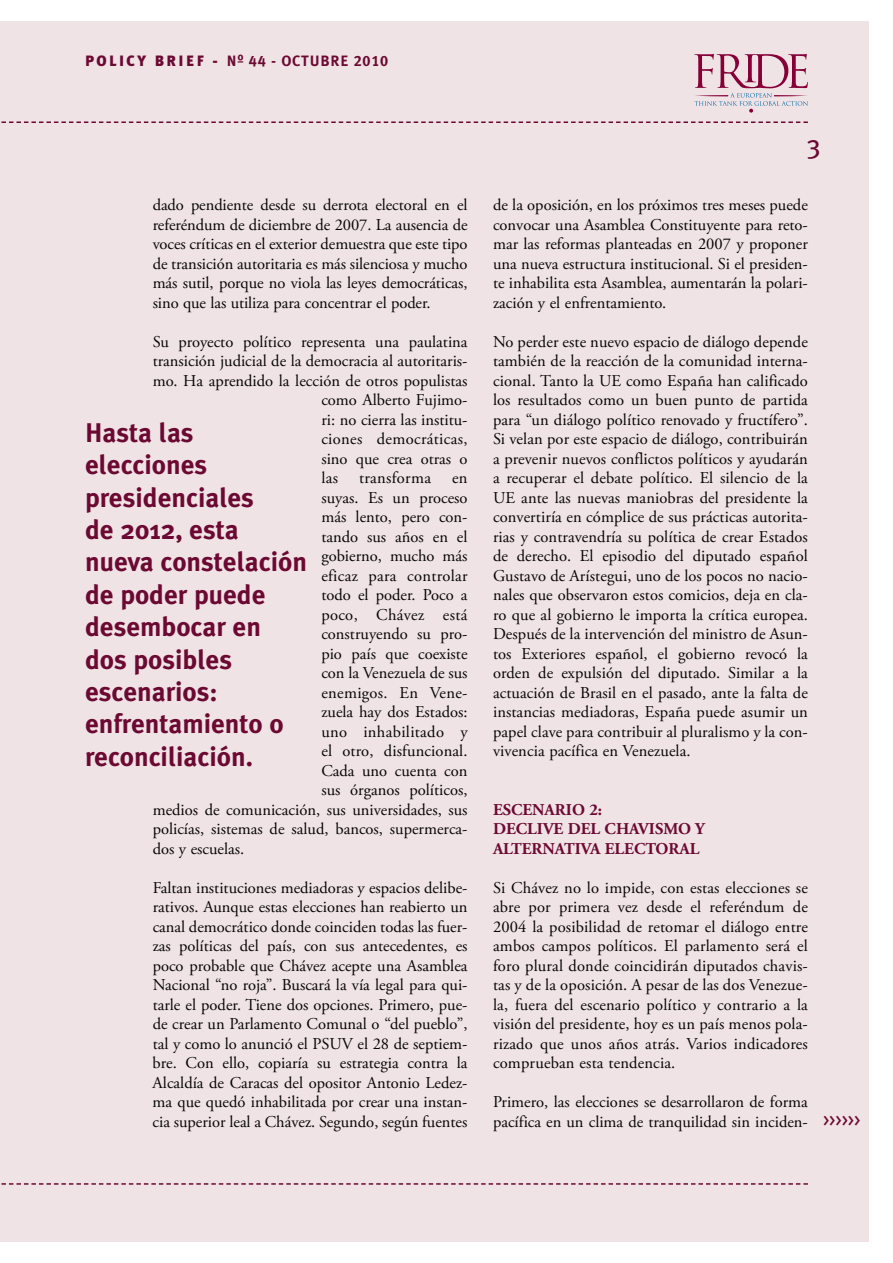
<style>
.page{position:relative;width:893px;height:1263px;background:#fff}
.page>*{position:absolute;margin:0;border:0;box-sizing:border-box;transform-origin:0 0}
.t1{font:700 27px/32.4px "Meta Plus";color:#6c0932}
.t2{font:27px "Meta Plus Book Caps";color:#6c0932}
.t3{font:16.5px/19.5px "Adobe Garamond Pro";color:#070504;text-align:justify}
.t4{font:16.5px "Adobe Garamond Pro";letter-spacing:.02em;color:#070504}
.t5{font:700 16.5px/19.5px "Adobe Garamond Pro";color:#6c0932}
.t6{font:15px "Meta Plus Bold Caps";letter-spacing:.055em;color:#6c0932}
.s1{font-family:"Meta Plus";font-weight:900}
.s2{font-family:"Meta Plus Book Caps";font-size:18px;color:#6c0932}
</style>
<div class="page">
<div style="left:0;top:22px;width:869px;height:1220px;background:#efe3e5"></div>
<svg style="left:1px;top:121px;width:807px;height:2px"></svg>
<svg style="left:1px;top:1183px;width:807px;height:2px"></svg>
<svg style="left:694px;top:54px;width:114px;height:58px"></svg>
<p class="t6" style="left:85px;top:52px;width:305px"><span class="s1">POLICY BRIEF -</span> Nº 44 - OCTUBRE 2010</p>
<p class="t3" style="left:153px;top:196px;width:316px">dado pendiente desde su derrota electoral en el referéndum de diciembre de 2007. La ausencia de voces críticas en el exterior demuestra que este tipo de transición autoritaria es más silenciosa y mucho más sutil, porque no viola las leyes democráticas, sino que las utiliza para concentrar el poder.</p>
<p class="t3" style="left:153px;top:333px;width:316px">Su proyecto político representa una paulatina</p>
<p class="t3" style="left:153px;top:352px;width:316px">transición judicial de la democracia al autoritaris-</p>
<p class="t3" style="left:153px;top:372px;width:316px">mo. Ha aprendido la lección de otros populistas</p>
<p class="t3" style="left:321px;top:391px;width:148px">como Alberto Fujimo-</p>
<p class="t3" style="left:321px;top:411px;width:148px">ri: no cierra las institu-</p>
<p class="t4" style="left:321px;top:432px;width:148px">ciones democráticas,</p>
<p class="t3" style="left:321px;top:450px;width:148px">sino que crea otras o</p>
<p class="t3" style="left:321px;top:469px;width:18px">las</p>
<p class="t4" style="left:359px;top:471px;width:74px">transforma</p>
<p class="t3" style="left:452px;top:469px;width:17px">en</p>
<p class="t3" style="left:321px;top:489px;width:148px">suyas. Es un proceso</p>
<p class="t3" style="left:321px;top:508px;width:148px">más lento, pero con-</p>
<p class="t3" style="left:321px;top:528px;width:148px">tando sus años en el</p>
<p class="t3" style="left:321px;top:547px;width:148px">gobierno, mucho más</p>
<p class="t4" style="left:321px;top:569px;width:148px">eficaz para controlar</p>
<p class="t3" style="left:321px;top:586px;width:148px">todo el poder. Poco a</p>
<p class="t4" style="left:321px;top:608px;width:148px">poco, Chávez está</p>
<p class="t3" style="left:321px;top:625px;width:148px">construyendo su pro-</p>
<p class="t3" style="left:321px;top:645px;width:148px">pio país que coexiste</p>
<p class="t3" style="left:321px;top:664px;width:148px">con la Venezuela de sus</p>
<p class="t4" style="left:321px;top:686px;width:148px">enemigos. En Vene-</p>
<p class="t3" style="left:321px;top:703px;width:148px">zuela hay dos Estados:</p>
<p class="t4" style="left:321px;top:725px;width:148px">uno inhabilitado y</p>
<p class="t3" style="left:321px;top:742px;width:148px">el otro, disfuncional.</p>
<p class="t3" style="left:321px;top:762px;width:148px">Cada uno cuenta con</p>
<p class="t3" style="left:321px;top:781px;width:148px">sus órganos políticos,</p>
<p class="t3" style="left:153px;top:801px;width:316px">medios de comunicación, sus universidades, sus</p>
<p class="t3" style="left:153px;top:820px;width:316px">policías, sistemas de salud, bancos, supermerca-</p>
<p class="t3" style="left:153px;top:840px;width:93px">dos y escuelas.</p>
<p class="t3" style="left:153px;top:879px;width:316px">Faltan instituciones mediadoras y espacios delibe&shy;rativos. Aunque estas elecciones han reabierto un canal democrático donde coinciden todas las fuer&shy;zas políticas del país, con sus antecedentes, es poco probable que Chávez acepte una Asamblea Nacional “no roja”. Buscará la vía legal para qui&shy;tarle el poder. Tiene dos opciones. Primero, pue&shy;de crear un Parlamento Comunal o “del pueblo”, tal y como lo anunció el PSUV el 28 de septiem&shy;bre. Con ello, copiaría su estrategia contra la Alcaldía de Caracas del opositor Antonio Ledez&shy;ma que quedó inhabilitada por crear una instan&shy;cia superior leal a Chávez. Segundo, según fuentes</p>
<h1 class="t1" style="left:85px;top:416px;width:223px">Hasta las elecciones presidenciales<br>de 2012, esta nueva constelación de poder puede desembocar en dos posibles escenarios: enfrentamiento o reconciliación.</h1>
<h1 class="t2" style="left:806px;top:133px;width:16px">3</h1>
<p class="t3" style="left:493px;top:196px;width:316px">de la oposición, en los próximos tres meses puede convocar una Asamblea Constituyente para reto&shy;mar las reformas planteadas en 2007 y proponer una nueva estructura institucional. Si el presiden&shy;te inhabilita esta Asamblea, aumentarán la polari&shy;zación y el enfrentamiento.</p>
<p class="t3" style="left:493px;top:333px;width:316px">No perder este nuevo espacio de diálogo depende también de la reacción de la comunidad interna&shy;cional. Tanto la UE como España han calificado los resultados como un buen punto de partida para “un diálogo político renovado y fructífero”.<br>Si velan por este espacio de diálogo, contribuirán a prevenir nuevos conflictos políticos y ayudarán a recuperar el debate político. El silencio de la UE ante las nuevas maniobras del presidente la convertiría en cómplice de sus prácticas autorita&shy;rias y contravendría su política de crear Estados de derecho. El episodio del diputado español Gustavo de Arístegui, uno de los pocos no nacio&shy;nales que observaron estos comicios, deja en cla&shy;ro que al gobierno le importa la crítica europea.<br>Después de la intervención del ministro de Asun&shy;tos Exteriores español, el gobierno revocó la orden de expulsión del diputado. Similar a la actuación de Brasil en el pasado, ante la falta de instancias mediadoras, España puede asumir un papel clave para contribuir al pluralismo y la con&shy;vivencia pacífica en Venezuela.</p>
<p class="t5" style="left:493px;top:801px;width:213px">ESCENARIO 2:<br>DECLIVE DEL CHAVISMO Y<br>ALTERNATIVA ELECTORAL</p>
<p class="t3" style="left:493px;top:879px;width:316px">Si Chávez no lo impide, con estas elecciones se abre por primera vez desde el referéndum de 2004 la posibilidad de retomar el diálogo entre ambos campos políticos. El parlamento será el foro plural donde coincidirán diputados chavis&shy;tas y de la oposición. A pesar de las dos Venezue&shy;la, fuera del escenario político y contrario a la visión del presidente, hoy es un país menos pola&shy;rizado que unos años atrás. Varios indicadores comprueban esta tendencia.</p>
<p class="t3" style="left:493px;top:1093px;width:369px">Primero, las elecciones se desarrollaron de forma<br>pacífica en un clima de tranquilidad sin inciden- <span class="s2">&gt;&gt;&gt;&gt;&gt;&gt;</span></p>
</div>
